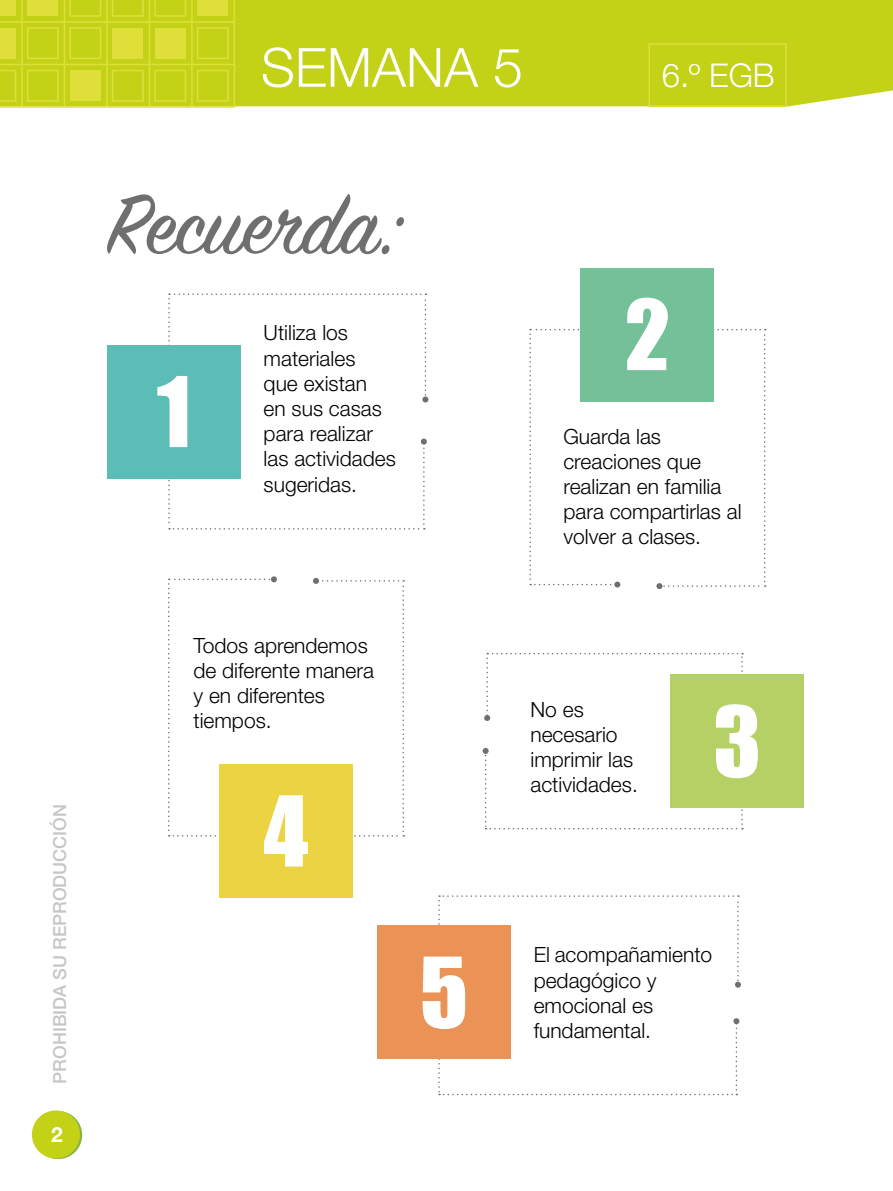
<style>
.page{position:relative;width:893px;height:1191px;background:#fff}
.page>*{position:absolute;margin:0;border:0;box-sizing:border-box;transform-origin:0 0}
.t1{font:93.3px "Sign Painter House Script";color:#706f6f}
.t2{font:90px "Impact";color:#fff}
.t3{font:300 54px "Helvetica Neue LT Std";color:#fff}
.t4{font:300 32.7px "Helvetica Neue LT Std";color:#fff}
.t5{font:300 21px/25.2px "Helvetica Neue LT Std";color:#000}
.t6{font:700 21px "Helvetica Neue LT Std";color:#fff}
.t7{font:500 18px "Helvetica Neue LT Std";color:#c6c6c6}
</style>
<div class="page">
<svg style="left:168px;top:293px;width:260px;height:236px"></svg>
<svg style="left:438px;top:895px;width:303px;height:200px"></svg>
<svg style="left:483px;top:653px;width:260px;height:176px"></svg>
<svg style="left:529px;top:329px;width:237px;height:260px"></svg>
<svg style="left:168px;top:576px;width:236px;height:260px"></svg>
<div style="left:107px;top:344px;width:134px;height:134px;background:#5bbdb5"></div>
<div style="left:377px;top:925px;width:134px;height:134px;background:#eb9257"></div>
<div style="left:670px;top:674px;width:134px;height:134px;background:#b5d064"></div>
<div style="left:580px;top:268px;width:134px;height:134px;background:#74c099"></div>
<div style="left:219px;top:763px;width:134px;height:134px;background:#ecd342"></div>
<div style="left:235px;top:0;width:658px;height:106px;background:#c3d217"></div>
<svg style="left:34px;top:1111px;width:48px;height:48px"></svg>
<div style="left:32px;top:1110px;width:48px;height:48px;background:#c3d217;border-radius:50%"></div>
<svg style="left:0;top:0;width:235px;height:108px;background:#ccd623"></svg>
<svg style="left:648px;top:43px;width:139px;height:64px;background:#c4d219"></svg>
<h3 class="t3" style="left:261px;top:34px;width:264px">SEMANA 5</h3>
<h3 class="t4" style="left:662px;top:55px;width:114px">6.º EGB</h3>
<h1 class="t1" style="left:106px;top:167px;width:297px">Recuerda:</h1>
<h2 class="t2" style="left:157px;top:342px;width:36px">1</h2>
<p class="t5" style="left:264px;top:320px;width:134px">Utiliza los materiales<br>que existan<br>en sus casas para realizar las actividades sugeridas.</p>
<p class="t7" style="left:49px;top:1083px;width:281px;rotate:-90deg">PROHIBIDA SU REPRODUCCIÓN</p>
<p class="t6" style="left:51px;top:1121px;width:13px">2</p>
<p class="t5" style="left:193px;top:632px;width:182px">Todos aprendemos de diferente manera y en diferentes tiempos.</p>
<h2 class="t2" style="left:263px;top:761px;width:46px">4</h2>
<h2 class="t2" style="left:420px;top:922px;width:50px">5</h2>
<h2 class="t2" style="left:625px;top:265px;width:47px">2</h2>
<p class="t5" style="left:563px;top:423px;width:180px">Guarda las creaciones que realizan en familia para compartirlas al volver a clases.</p>
<p class="t5" style="left:530px;top:696px;width:109px">No es necesario imprimir las actividades.</p>
<h2 class="t2" style="left:713px;top:671px;width:49px">3</h2>
<p class="t5" style="left:534px;top:942px;width:180px">El acompañamiento pedagógico y emocional es fundamental.</p>
</div>
